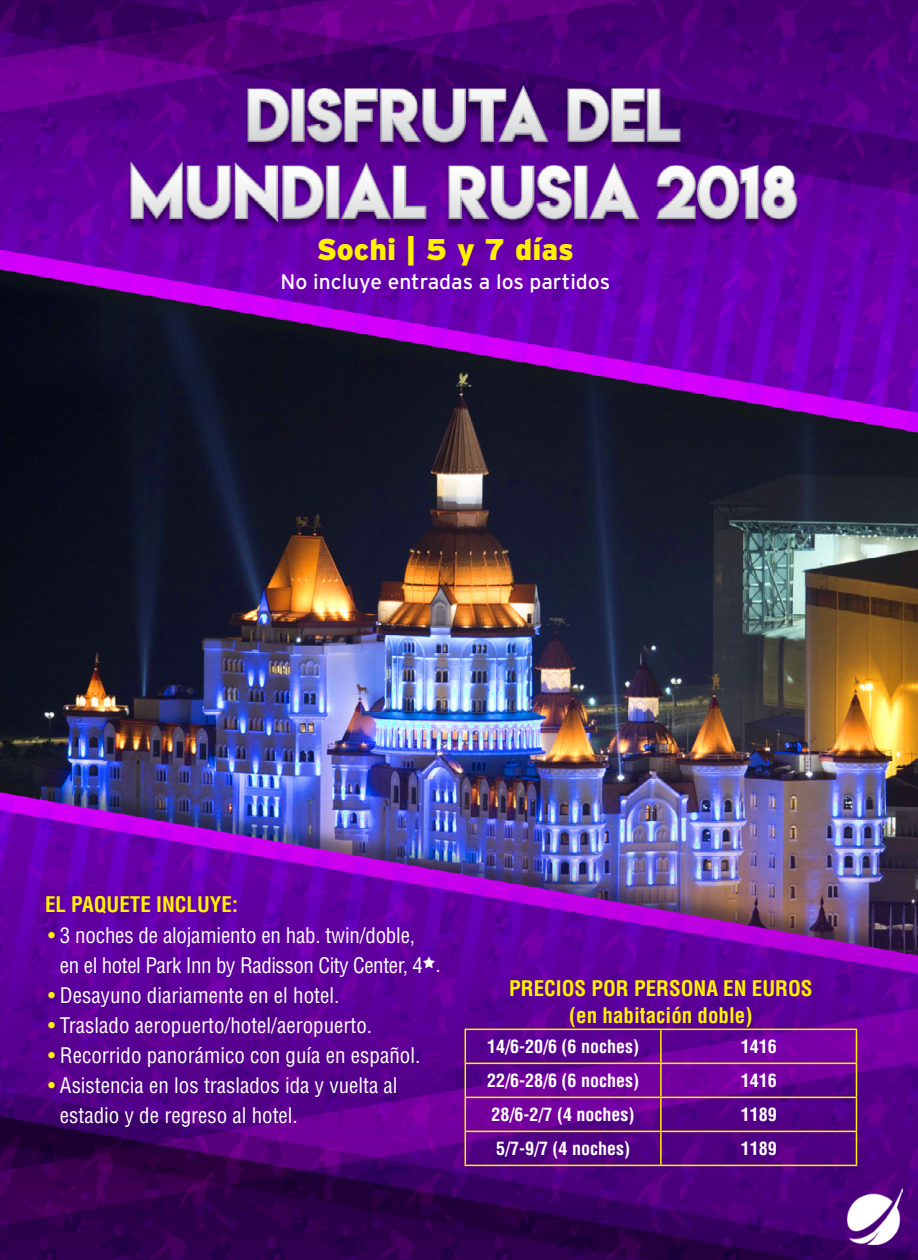
<style>
.page{position:relative;width:918px;height:1260px;background:#fff}
.page>*{position:absolute;margin:0;border:0;box-sizing:border-box;transform-origin:0 0}
.t1{font:900 30px "Interstate";color:#fff200}
.t2{font:condensed 21px/30px "Helvetica";color:#fff}
.t3{font:condensed 21px/30px "Helvetica";letter-spacing:-.02em;color:#fff}
.t4{font:700 condensed 21px/27px "Helvetica";color:#fff200;text-align:center}
.t5{font:21px "Interstate";color:#fff}
.t6{font:700 condensed 18px "Helvetica";color:#fff}
.s1{color:#fff200}
</style>
<div class="page">
<img style="left:0;top:0;width:918px;height:1260px">
<img style="left:847px;top:1185px;width:56px;height:60px">
<hr style="left:465px;top:1029px;width:196px;height:1px;background:#fff200">
<hr style="left:465px;top:1030px;width:1px;height:33px;background:#fff200">
<hr style="left:661px;top:1029px;width:196px;height:1px;background:#fff200">
<hr style="left:660px;top:1030px;width:2px;height:33px;background:#fff200">
<hr style="left:856px;top:1030px;width:1px;height:33px;background:#fff200">
<hr style="left:465px;top:1063px;width:196px;height:1px;background:#fff200">
<hr style="left:465px;top:1064px;width:1px;height:33px;background:#fff200">
<hr style="left:661px;top:1063px;width:196px;height:1px;background:#fff200">
<hr style="left:660px;top:1064px;width:2px;height:33px;background:#fff200">
<hr style="left:856px;top:1064px;width:1px;height:33px;background:#fff200">
<hr style="left:465px;top:1097px;width:196px;height:1px;background:#fff200">
<hr style="left:465px;top:1098px;width:1px;height:33px;background:#fff200">
<hr style="left:661px;top:1097px;width:196px;height:1px;background:#fff200">
<hr style="left:660px;top:1098px;width:2px;height:33px;background:#fff200">
<hr style="left:856px;top:1098px;width:1px;height:33px;background:#fff200">
<hr style="left:465px;top:1131px;width:196px;height:1px;background:#fff200">
<hr style="left:465px;top:1132px;width:1px;height:33px;background:#fff200">
<hr style="left:661px;top:1131px;width:196px;height:1px;background:#fff200">
<hr style="left:660px;top:1132px;width:2px;height:33px;background:#fff200">
<hr style="left:856px;top:1132px;width:1px;height:33px;background:#fff200">
<hr style="left:465px;top:1165px;width:196px;height:1px;background:#fff200">
<hr style="left:661px;top:1165px;width:196px;height:1px;background:#fff200">
<h1 class="t1" style="left:317px;top:232px;width:259px">Sochi | 5 y 7 días</h1>
<p class="t5" style="left:281px;top:270px;width:331px">No incluye entradas a los partidos</p>
<p class="t4" style="left:45px;top:891px;width:194px">EL PAQUETE INCLUYE:</p>
<p class="t3" style="left:60px;top:919px;width:382px;text-indent:-12px"><span class="s1">•</span> 3 noches de alojamiento en hab. twin/doble,<br>en el hotel Park Inn by Radisson City Center, 4<sup>a</sup>.</p>
<p class="t2" style="left:48px;top:979px;width:293px"><span class="s1">•</span> Desayuno diariamente en el hotel.</p>
<p class="t2" style="left:48px;top:1009px;width:326px"><span class="s1">•</span> Traslado aeropuerto/hotel/aeropuerto.</p>
<p class="t2" style="left:48px;top:1039px;width:374px"><span class="s1">•</span> Recorrido panorámico con guía en español.</p>
<p class="t2" style="left:60px;top:1069px;width:339px;text-indent:-12px"><span class="s1">•</span> Asistencia en los traslados ida y vuelta al estadio y de regreso al hotel.</p>
<p class="t4" style="left:509px;top:974px;width:305px">PRECIOS POR PERSONA EN EUROS (en habitación doble)</p>
<p class="t6" style="left:487px;top:1036px;width:153px">14/6-20/6 (6 noches)</p>
<p class="t6" style="left:741px;top:1036px;width:37px">1416</p>
<p class="t6" style="left:487px;top:1070px;width:153px">22/6-28/6 (6 noches)</p>
<p class="t6" style="left:741px;top:1070px;width:37px">1416</p>
<p class="t6" style="left:492px;top:1104px;width:144px">28/6-2/7 (4 noches)</p>
<p class="t6" style="left:741px;top:1104px;width:37px">1189</p>
<p class="t6" style="left:496px;top:1138px;width:135px">5/7-9/7 (4 noches)</p>
<p class="t6" style="left:741px;top:1138px;width:37px">1189</p>
</div>
